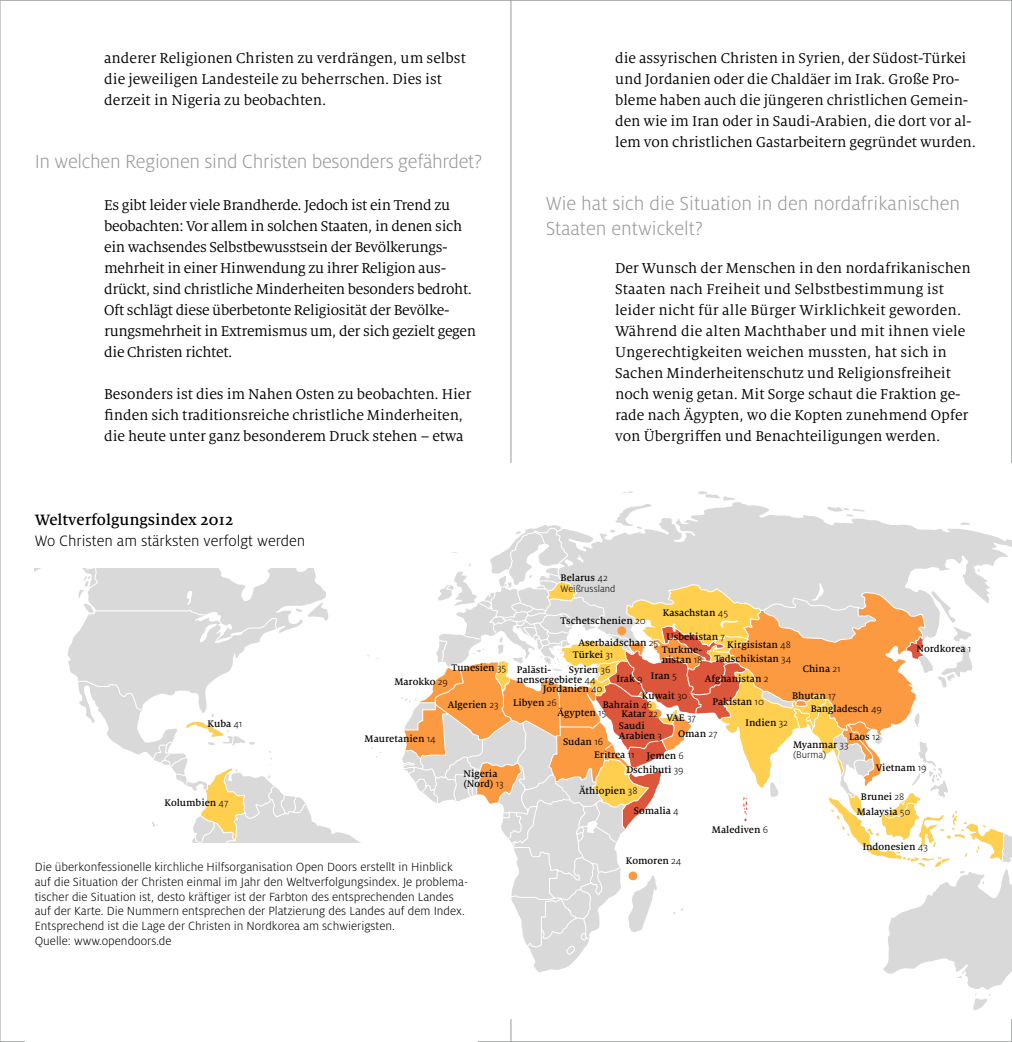
<style>
.page{position:relative;width:1012px;height:1042px;background:#fff}
.page>*{position:absolute;margin:0;border:0;box-sizing:border-box;transform-origin:0 0}
.t1{font:300 21px/25.2px "Milo Pro";color:#989999}
.t2{font:300 16.62px "Milo Pro";color:#000}
.t3{font:500 16.62px "Milo Serif Pro";color:#000}
.t4{font:15.75px/21px "Milo Serif Pro";letter-spacing:-.005em;color:#000}
.t5{font:300 13.12px/14.9px "Milo Pro";color:#000}
.t6{font:500 10.5px/10.5px "Milo Serif Pro";color:#000}
.t7{font:300 10.5px "Milo Pro";color:#000}
.s1{font-family:"Milo Pro";font-weight:300}
</style>
<div class="page">
<hr style="left:0;top:0;width:1px;height:1042px;background:#989999">
<hr style="left:511px;top:0;width:1px;height:1042px;background:#989999">
<svg style="left:77px;top:568px;width:75px;height:189px"></svg>
<svg style="left:152px;top:462px;width:860px;height:556px"></svg>
<div style="left:439px;top:473px;width:36px;height:78px;background:#fff"></div>
<p class="t4" style="left:104px;top:47px;width:363px">anderer Religionen Christen zu verdrängen, um selbst die jeweiligen Landesteile zu beherrschen. Dies ist derzeit in Nigeria zu beobachten.</p>
<h1 class="t1" style="left:35px;top:149px;width:449px">In welchen Regionen sind Christen besonders gefährdet?</h1>
<p class="t4" style="left:104px;top:194px;width:373px">Es gibt leider viele Brandherde. Jedoch ist ein Trend zu beobachten: Vor allem in solchen Staaten, in denen sich ein wachsendes Selbstbewusstsein der Bevölkerungs&shy;mehrheit in einer Hinwendung zu ihrer Religion aus&shy;drückt, sind christliche Minderheiten besonders bedroht.<br>Oft schlägt diese überbetonte Religiosität der Bevölke&shy;rungsmehrheit in Extremismus um, der sich gezielt gegen die Christen richtet.</p>
<p class="t4" style="left:104px;top:383px;width:368px">Besonders ist dies im Nahen Osten zu beobachten. Hier finden sich traditionsreiche christliche Minderheiten, die heute unter ganz besonderem Druck stehen – etwa</p>
<p class="t3" style="left:35px;top:510px;width:200px">Weltverfolgungsindex 2012</p>
<p class="t2" style="left:35px;top:532px;width:272px">Wo Christen am stärksten verfolgt werden</p>
<p class="t4" style="left:615px;top:48px;width:362px">die assyrischen Christen in Syrien, der Südost-Türkei und Jordanien oder die Chaldäer im Irak. Große Pro&shy;bleme haben auch die jüngeren christlichen Gemein&shy;den wie im Iran oder in Saudi-Arabien, die dort vor al&shy;lem von christlichen Gastarbeitern gegründet wurden.</p>
<h1 class="t1" style="left:546px;top:191px;width:416px">Wie hat sich die Situation in den nordafrikanischen<br>Staaten entwickelt?</h1>
<p class="t4" style="left:615px;top:258px;width:357px">Der Wunsch der Menschen in den nordafrikanischen Staaten nach Freiheit und Selbstbestimmung ist leider nicht für alle Bürger Wirklichkeit geworden.<br>Während die alten Machthaber und mit ihnen viele Ungerechtigkeiten weichen mussten, hat sich in Sachen Minderheitenschutz und Religionsfreiheit noch wenig getan. Mit Sorge schaut die Fraktion ge&shy;rade nach Ägypten, wo die Kopten zunehmend Opfer von Übergriffen und Benachteiligungen werden.</p>
<p class="t6" style="left:561px;top:572px;width:49px">Belarus <span class="s1">42</span></p>
<p class="t7" style="left:561px;top:582px;width:56px">Weißrussland</p>
<p class="t6" style="left:208px;top:718px;width:36px">Kuba <span class="s1">41</span></p>
<p class="t6" style="left:165px;top:797px;width:65px">Kolumbien <span class="s1">47</span></p>
<p class="t6" style="left:663px;top:607px;width:67px">Kasachstan <span class="s1">45</span></p>
<p class="t6" style="left:714px;top:637px;width:79px;line-height:14px;text-align:right">Kirgisistan <span class="s1">48<br></span>Tadschikistan <span class="s1">34</span></p>
<p class="t6" style="left:578px;top:609px;width:81px;line-height:22.6px;text-indent:-18px">Tschetschenien <span class="s1">20<br></span>Aserbaidschan <span class="s1">25</span></p>
<p class="t6" style="left:616px;top:673px;width:28px">Irak <span class="s1">9</span></p>
<p class="t6" style="left:667px;top:631px;width:60px">Usbekistan <span class="s1">7</span></p>
<p class="t6" style="left:662px;top:644px;width:42px">Turkme&shy;nistan <span class="s1">18</span></p>
<p class="t6" style="left:642px;top:690px;width:47px">Kuwait <span class="s1">30</span></p>
<p class="t6" style="left:573px;top:649px;width:42px">Türkei <span class="s1">31</span></p>
<p class="t6" style="left:451px;top:662px;width:56px">Tunesien <span class="s1">35</span></p>
<p class="t6" style="left:448px;top:699px;width:52px">Algerien <span class="s1">23</span></p>
<p class="t6" style="left:803px;top:664px;width:40px">China <span class="s1">21</span></p>
<p class="t6" style="left:517px;top:664px;width:80px">Palästi&shy;nensergebiete <span class="s1">44</span></p>
<p class="t6" style="left:543px;top:661px;width:69px;line-height:18.9px;text-indent:26px">Syrien <span class="s1">36<br></span>Jordanien <span class="s1">40</span></p>
<p class="t6" style="left:558px;top:707px;width:50px">Ägypten <span class="s1">15</span></p>
<p class="t6" style="left:594px;top:735px;width:42px;line-height:12.8px;text-indent:-31px">Sudan <span class="s1">16<br></span>Eritrea <span class="s1">11</span></p>
<p class="t6" style="left:651px;top:670px;width:28px">Iran <span class="s1">5</span></p>
<p class="t6" style="left:705px;top:673px;width:65px">Afghanistan <span class="s1">2</span></p>
<p class="t6" style="left:394px;top:677px;width:55px">Marokko <span class="s1">29</span></p>
<p class="t6" style="left:811px;top:689px;width:73px;line-height:12.6px;text-indent:-19px">Bhutan <span class="s1">17<br></span>Bangladesch <span class="s1">49</span></p>
<p class="t6" style="left:793px;top:739px;width:57px">Myanmar <span class="s1">33</span></p>
<p class="t7" style="left:793px;top:749px;width:35px">(Burma)</p>
<p class="t6" style="left:713px;top:696px;width:53px">Pakistan <span class="s1">10</span></p>
<p class="t6" style="left:513px;top:698px;width:45px">Libyen <span class="s1">26</span></p>
<p class="t6" style="left:603px;top:699px;width:51px">Bahrain <span class="s1">46</span></p>
<p class="t6" style="left:621px;top:708px;width:38px">Katar <span class="s1">22</span></p>
<p class="t6" style="left:666px;top:712px;width:31px">VAE <span class="s1">37</span></p>
<p class="t6" style="left:746px;top:717px;width:44px">Indien <span class="s1">32</span></p>
<p class="t6" style="left:619px;top:720px;width:45px">Saudi<br>Arabien <span class="s1">3</span></p>
<p class="t6" style="left:678px;top:728px;width:41px">Oman <span class="s1">27</span></p>
<p class="t6" style="left:849px;top:731px;width:33px">Laos <span class="s1">12</span></p>
<p class="t6" style="left:365px;top:733px;width:73px">Mauretanien <span class="s1">14</span></p>
<p class="t6" style="left:647px;top:751px;width:39px">Jemen <span class="s1">6</span></p>
<p class="t6" style="left:916px;top:644px;width:56px">Nordkorea <span class="s1">1</span></p>
<p class="t6" style="left:464px;top:768px;width:42px">Nigeria (Nord) <span class="s1">13</span></p>
<p class="t6" style="left:579px;top:759px;width:106px;line-height:20.8px;text-indent:47px">Dschibuti <span class="s1">39<br></span>Äthiopien <span class="s1">38</span></p>
<p class="t6" style="left:634px;top:806px;width:47px">Somalia <span class="s1">4</span></p>
<p class="t6" style="left:712px;top:824px;width:58px">Malediven <span class="s1">6</span></p>
<p class="t6" style="left:876px;top:762px;width:52px">Vietnam <span class="s1">19</span></p>
<p class="t6" style="left:861px;top:791px;width:45px">Brunei <span class="s1">28</span></p>
<p class="t6" style="left:857px;top:806px;width:55px">Malaysia <span class="s1">50</span></p>
<p class="t6" style="left:863px;top:841px;width:67px">Indonesien <span class="s1">43</span></p>
<p class="t5" style="left:35px;top:859px;width:433px">Die überkonfessionelle kirchliche Hilfsorganisation open doors erstellt in Hinblick auf die Situation der Christen einmal im Jahr den Weltverfolgungsindex. Je problema&shy;tischer die Situation ist, desto kräftiger ist der Farbton des entsprechenden Landes auf der Karte. Die Nummern entsprechen der Platzierung des Landes auf dem Index.<br>Entsprechend ist die Lage der Christen in Nordkorea am schwierigsten.<br>Quelle: www.opendoors.de</p>
<p class="t6" style="left:626px;top:855px;width:57px">Komoren <span class="s1">24</span></p>
</div>
